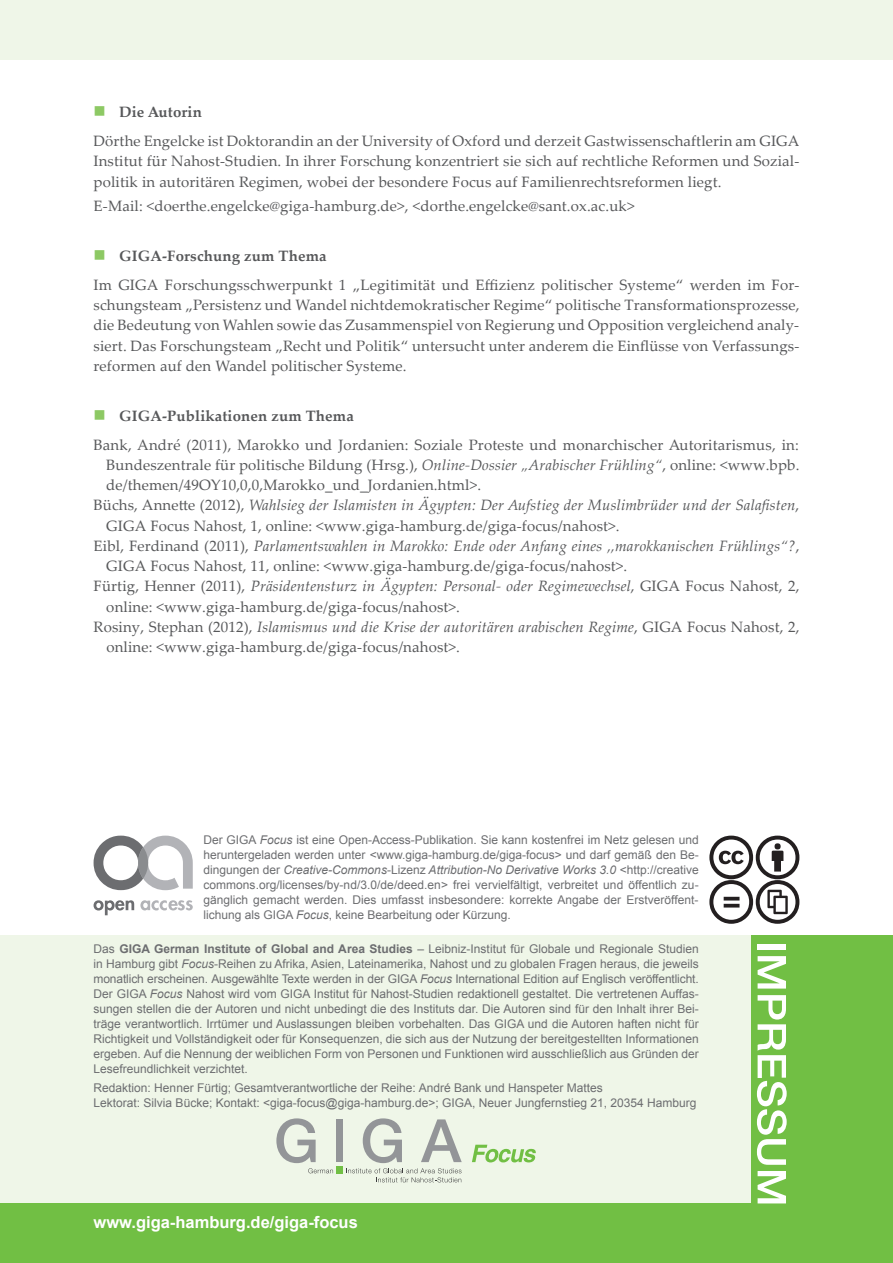
<style>
.page{position:relative;width:893px;height:1263px;background:#fff}
.page>*{position:absolute;margin:0;border:0;box-sizing:border-box;transform-origin:0 0}
.t1{font:700 16.5px "Arial";color:#fff}
.t2{font:15px/20.2px "Palatino Linotype";letter-spacing:.01em;color:#57585a;text-align:justify}
.t3{font:italic 15px "Palatino Linotype";letter-spacing:.01em;color:#57585a}
.t4{font:700 15px "Palatino Linotype";letter-spacing:.01em;color:#57585a}
.t5{font:12px/15px "Arial";color:#6c6d70;text-align:justify}
.s1{font-style:italic}
.s2{font-style:normal}
.s3{font-weight:700}
</style>
<div class="page">
<div style="left:0;top:935px;width:893px;height:328px;background:#eff6e8"></div>
<div style="left:752px;top:935px;width:141px;height:328px;background:#71bf44"></div>
<div style="left:758px;top:944px;width:28px;height:5px;background:#fff"></div>
<svg style="left:758px;top:956px;width:28px;height:32px"></svg>
<svg style="left:757px;top:995px;width:30px;height:170px"></svg>
<svg style="left:758px;top:1171px;width:28px;height:32px"></svg>
<div style="left:0;top:1203px;width:753px;height:60px;background:#71bf44"></div>
<div style="left:0;top:0;width:893px;height:60px;background:#eff6e8"></div>
<div style="left:336px;top:1119px;width:7px;height:43px;background:#939598"></div>
<svg style="left:276px;top:1118px;width:57px;height:55px"></svg>
<svg style="left:346px;top:1118px;width:116px;height:64px"></svg>
<div style="left:336px;top:1166px;width:7px;height:7px;background:#71bf44"></div>
<svg style="left:472px;top:1145px;width:64px;height:17px"></svg>
<svg style="left:94px;top:836px;width:99px;height:54px"></svg>
<svg style="left:94px;top:900px;width:40px;height:15px"></svg>
<svg style="left:140px;top:900px;width:53px;height:10px"></svg>
<svg style="left:709px;top:836px;width:90px;height:88px"></svg>
<p class="t4" style="left:119px;top:102px;width:84px">Die Autorin</p>
<p class="t2" style="left:94px;top:130px;width:707px">Dörthe Engelcke ist Doktorandin an der University of Oxford und derzeit Gastwissenschaftlerin am GIGA Institut für Nahost-Studien. In ihrer Forschung konzentriert sie sich auf rechtliche Reformen und Sozial&shy;politik in autoritären Regimen, wobei der besondere Focus auf Familienrechtsreformen liegt.</p>
<p class="t2" style="left:94px;top:195px;width:542px">E-Mail: &lt;doerthe.engelcke@giga-hamburg.de&gt;, &lt;dorthe.engelcke@sant.ox.ac.uk&gt;</p>
<p class="t4" style="left:119px;top:245px;width:209px">GIGA-Forschung zum Thema</p>
<p class="t2" style="left:94px;top:274px;width:708px">Im GIGA Forschungsschwerpunkt 1 „Legitimität und Effizienz politischer Systeme“ werden im For&shy;schungsteam „Persistenz und Wandel nichtdemokratischer Regime“ politische Transformationsprozesse, die Bedeutung von Wahlen sowie das Zusammenspiel von Regierung und Opposition vergleichend analy&shy;siert. Das Forschungsteam „Recht und Politik“ untersucht unter anderem die Einflüsse von Verfassungs&shy;reformen auf den Wandel politischer Systeme.</p>
<p class="t4" style="left:119px;top:405px;width:236px">GIGA-Publikationen zum Thema</p>
<p class="t2" style="left:94px;top:434px;width:707px">Bank, André (2011), Marokko und Jordanien: Soziale Proteste und monarchischer Autoritarismus, in:</p>
<p class="t2" style="left:106px;top:454px;width:695px">Bundeszentrale für politische Bildung (Hrsg.), <span class="s1">Online-Dossier „Arabischer Frühling“</span>, online: &lt;www.bpb.</p>
<p class="t2" style="left:106px;top:474px;width:376px">de/themen/49OY10,0,0,Marokko_und_Jordanien.html&gt;.</p>
<p class="t3" style="left:94px;top:495px;width:707px"><span class="s2">Büchs, Annette (2012),</span> Wahlsieg der Islamisten in Ägypten: Der Aufstieg der Muslimbrüder und der Salafisten<span class="s2">,</span></p>
<p class="t2" style="left:106px;top:515px;width:515px">GIGA Focus Nahost, 1, online: &lt;www.giga-hamburg.de/giga-focus/nahost&gt;.</p>
<p class="t3" style="left:94px;top:535px;width:707px"><span class="s2">Eibl, Ferdinand (2011),</span> Parlamentswahlen in Marokko: Ende oder Anfang eines ,,marokkanischen Frühlings“?<span class="s2">,</span></p>
<p class="t2" style="left:106px;top:555px;width:522px">GIGA Focus Nahost, 11, online: &lt;www.giga-hamburg.de/giga-focus/nahost&gt;.</p>
<p class="t3" style="left:94px;top:576px;width:707px"><span class="s2">Fürtig, Henner (2011),</span> Präsidentensturz in Ägypten: Personal- oder Regimewechsel<span class="s2">, GIGA Focus Nahost, 2,</span></p>
<p class="t2" style="left:106px;top:596px;width:355px">online: &lt;www.giga-hamburg.de/giga-focus/nahost&gt;.</p>
<p class="t3" style="left:94px;top:616px;width:707px"><span class="s2">Rosiny, Stephan (2012),</span> Islamismus und die Krise der autoritären arabischen Regime<span class="s2">, GIGA Focus Nahost, 2,</span></p>
<p class="t2" style="left:106px;top:636px;width:355px">online: &lt;www.giga-hamburg.de/giga-focus/nahost&gt;.</p>
<p class="t5" style="left:203px;top:833px;width:497px">Der GIGA <span class="s1">Focus</span> ist eine Open-Access-Publikation. Sie kann kostenfrei im Netz gelesen und heruntergeladen werden unter &lt;www.giga-hamburg.de/giga-focus&gt; und darf gemäß den Be&shy;dingungen der <span class="s1">Creative-Commons</span>-Lizenz <span class="s1">Attribution-No Derivative Works 3.0</span> &lt;http://creative commons.org/licenses/by-nd/3.0/de/deed.en&gt; frei vervielfältigt, verbreitet und öffentlich zu&shy;gänglich gemacht werden. Dies umfasst insbesondere: korrekte Angabe der Erstveröffent&shy;lichung als GIGA <span class="s1">Focus</span>, keine Bearbeitung oder Kürzung.</p>
<p class="t5" style="left:94px;top:941px;width:607px">Das <span class="s3">GIGA German Institute of Global and Area Studies</span> – Leibniz-Institut für Globale und Regionale Studien in Hamburg gibt <span class="s1">Focus</span>-Reihen zu Afrika, Asien, Lateinamerika, Nahost und zu globalen Fragen heraus, die jeweils monatlich erscheinen. Ausgewählte Texte werden in der GIGA <span class="s1">Focus</span> International Edition auf Englisch veröffentlicht.<br>Der GIGA <span class="s1">Focus</span> Nahost wird vom GIGA Institut für Nahost-Studien redaktionell gestaltet. Die vertretenen Auffas&shy;sungen stellen die der Autoren und nicht unbedingt die des Instituts dar. Die Autoren sind für den Inhalt ihrer Bei&shy;träge verantwortlich. Irrtümer und Auslassungen bleiben vorbehalten. Das GIGA und die Autoren haften nicht für Richtigkeit und Vollständigkeit oder für Konsequenzen, die sich aus der Nutzung der bereitgestellten Informationen ergeben. Auf die Nennung der weiblichen Form von Personen und Funktionen wird ausschließlich aus Gründen der Lesefreundlichkeit verzichtet.</p>
<p class="t5" style="left:94px;top:1080px;width:605px">Redaktion: Henner Fürtig; Gesamtverantwortliche der Reihe: André Bank und Hanspeter Mattes<br>Lektorat: Silvia Bücke; Kontakt: &lt;giga-focus@giga-hamburg.de&gt;; GIGA, Neuer Jungfernstieg 21, 20354 Hamburg</p>
<h1 class="t1" style="left:94px;top:1211px;width:266px">www.giga-hamburg.de/giga-focus</h1>
</div>
